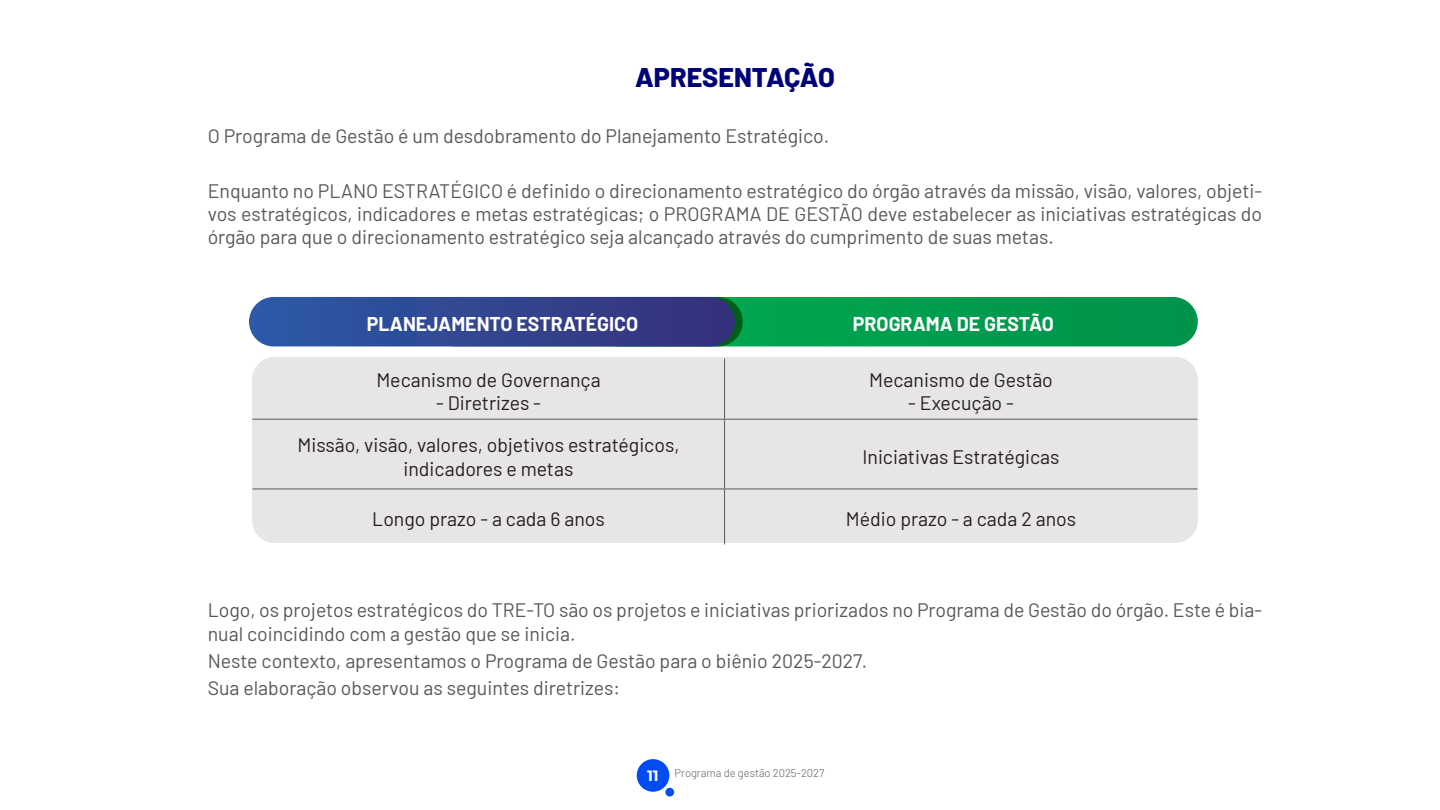
<style>
.page{position:relative;width:1440px;height:810px;background:#fff}
.page>*{position:absolute;margin:0;border:0;box-sizing:border-box;transform-origin:0 0}
.t1{font:800 27px "Barlow";color:#000278}
.t2{font:19.5px/23.4px "Barlow";color:#57585a;text-align:justify}
.t3{font:19.5px "Barlow";color:#231f20}
.t4{font:700 19.5px "Barlow";color:#fff}
.t5{font:700 15px "Montserrat";color:#fff}
.t6{font:300 11.18px "Barlow";color:#5e6063}
</style>
<div class="page">
<div style="left:637px;top:759px;width:32px;height:33px;background:#004cf2;border-radius:50%"></div>
<div style="left:665px;top:788px;width:9px;height:8px;background:#004cf2;border-radius:50%"></div>
<div style="left:252px;top:357px;width:946px;height:186px;background:#e8e6e5;border-radius:22px"></div>
<hr style="left:724px;top:358px;width:1px;height:61px;background:#57585a">
<hr style="left:252px;top:419px;width:473px;height:1px;background:#57585a">
<hr style="left:725px;top:419px;width:472px;height:1px;background:#57585a">
<hr style="left:724px;top:420px;width:1px;height:69px;background:#57585a">
<hr style="left:252px;top:489px;width:473px;height:1px;background:#57585a">
<hr style="left:725px;top:489px;width:472px;height:1px;background:#57585a">
<hr style="left:724px;top:489px;width:1px;height:55px;background:#57585a">
<div style="left:594px;top:297px;width:604px;height:49px;background:#009c4e;border-radius:25px"></div>
<svg style="left:430px;top:297px;width:313px;height:49px"></svg>
<div style="left:249px;top:297px;width:486px;height:49px;background:linear-gradient(to right,#2c5ba7,#36307a);border-radius:25px"></div>
<p class="t1" style="left:635px;top:57px;width:201px">APRESENTAÇÃO</p>
<p class="t2" style="left:208px;top:123px;width:623px">O Programa de Gestão é um desdobramento do Planejamento Estratégico.</p>
<p class="t2" style="left:208px;top:177px;width:1056px">Enquanto no PLANO ESTRATÉGICO é definido o direcionamento estratégico do órgão através da missão, visão, valores, objeti&shy;vos estratégicos, indicadores e metas estratégicas; o PROGRAMA DE GESTÃO deve estabelecer as iniciativas estratégicas do órgão para que o direcionamento estratégico seja alcançado através do cumprimento de suas metas.</p>
<p class="t4" style="left:367px;top:309px;width:273px">PLANEJAMENTO ESTRATÉGICO</p>
<p class="t4" style="left:853px;top:309px;width:202px">PROGRAMA DE GESTÃO</p>
<p class="t3" style="left:376px;top:366px;width:226px">Mecanismo de Governança</p>
<p class="t3" style="left:436px;top:389px;width:106px">- Diretrizes -</p>
<p class="t3" style="left:297px;top:431px;width:384px">Missão, visão, valores, objetivos estratégicos,</p>
<p class="t3" style="left:404px;top:454px;width:171px">indicadores e metas</p>
<p class="t3" style="left:869px;top:366px;width:185px">Mecanismo de Gestão</p>
<p class="t3" style="left:908px;top:389px;width:107px">- Execução -</p>
<p class="t3" style="left:862px;top:443px;width:199px">Iniciativas Estratégicas</p>
<p class="t3" style="left:372px;top:505px;width:234px">Longo prazo - a cada 6 anos</p>
<p class="t3" style="left:846px;top:505px;width:232px">Médio prazo - a cada 2 anos</p>
<p class="t2" style="left:208px;top:597px;width:1056px">Logo, os projetos estratégicos do TRE-TO são os projetos e iniciativas priorizados no Programa de Gestão do órgão. Este é bia&shy;nual coincidindo com a gestão que se inicia.</p>
<p class="t2" style="left:208px;top:648px;width:661px">Neste contexto, apresentamos o Programa de Gestão para o biênio 2025-2027.</p>
<p class="t2" style="left:208px;top:675px;width:414px">Sua elaboração observou as seguintes diretrizes:</p>
<p class="t5" style="left:647px;top:765px;width:13px">11</p>
<p class="t6" style="left:674px;top:765px;width:151px">Programa de gestão 2025-2027</p>
</div>
